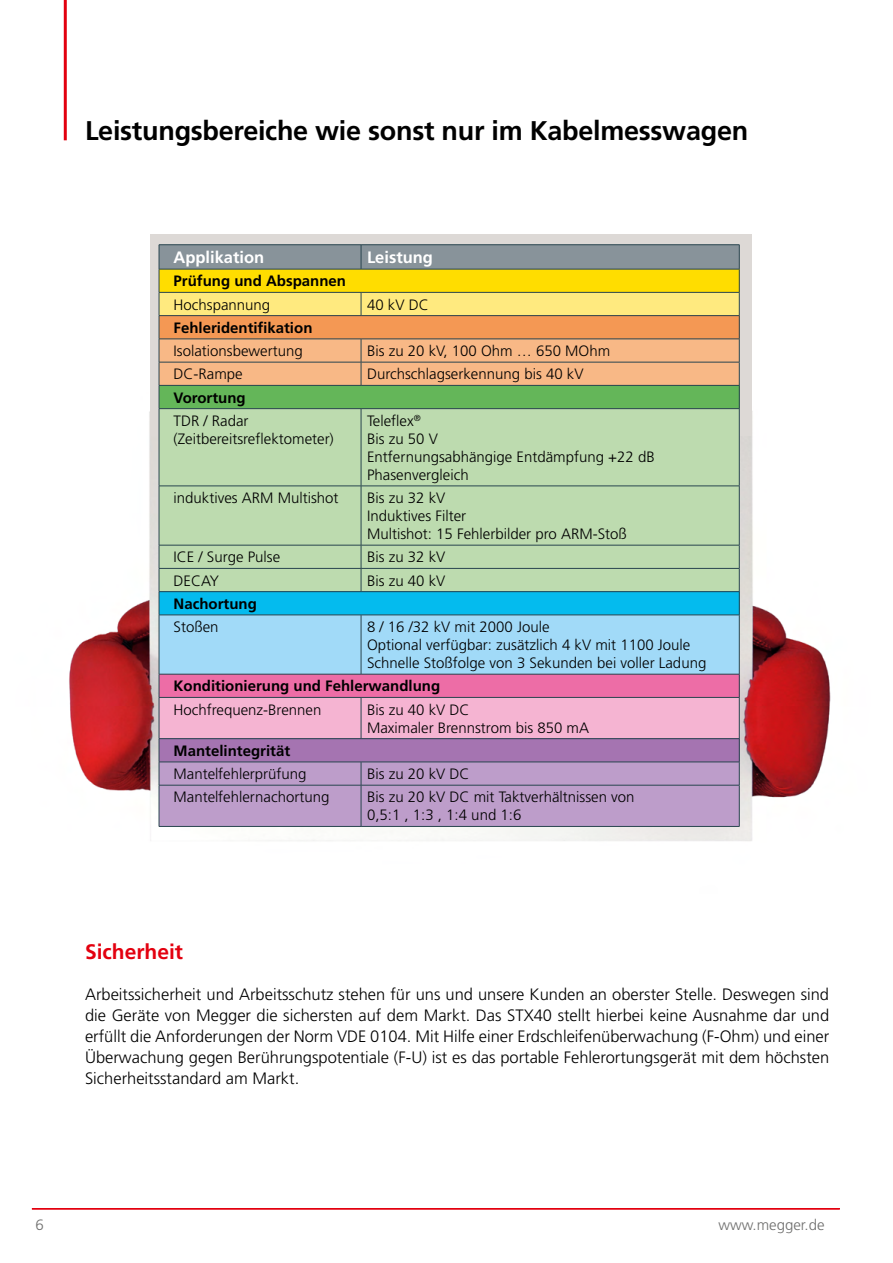
<style>
.page{position:relative;width:893px;height:1263px;background:#fff}
.page>*{position:absolute;margin:0;border:0;box-sizing:border-box;transform-origin:0 0}
.t1{font:700 27px "Frutiger LT Pro";letter-spacing:-.01em;color:#000}
.t2{font:700 21px "Frutiger LT Pro";color:#e3000f}
.t3{font:300 16.5px/21px "Frutiger LT Pro";color:#000;text-align:justify}
.t4{font:700 16.5px "Frutiger LT Pro";color:#fff}
.t5{font:300 15px/18px "Frutiger LT Pro";color:#000}
.t6{font:700 15px "Frutiger LT Pro";color:#000}
.t7{font:300 15px "Frutiger LT Pro";color:#6f6f6e}
</style>
<div class="page">
<hr style="left:32px;top:1208px;width:808px;height:1px;background:#e3000f">
<hr style="left:64px;top:0;width:3px;height:140px;background:#e3000f">
<img style="left:69px;top:411px;width:762px;height:430px">
<div style="left:150px;top:235px;width:602px;height:201px;background:#ddd9d6"></div>
<div style="left:160px;top:409px;width:579px;height:136px;background:#bddbaf"></div>
<hr style="left:159px;top:244px;width:202px;height:1px;background:#29454f">
<hr style="left:361px;top:244px;width:378px;height:1px;background:#29454f">
<svg style="left:159px;top:245px;width:581px;height:163px;background:#ccb566"></svg>
<hr style="left:159px;top:408px;width:202px;height:1px;background:#29454f">
<hr style="left:159px;top:409px;width:1px;height:77px;background:#29454f">
<hr style="left:361px;top:408px;width:378px;height:1px;background:#29454f">
<hr style="left:361px;top:409px;width:1px;height:77px;background:#29454f">
<hr style="left:739px;top:409px;width:1px;height:77px;background:#29454f">
<hr style="left:159px;top:486px;width:202px;height:1px;background:#29454f">
<hr style="left:159px;top:486px;width:1px;height:59px;background:#29454f">
<hr style="left:361px;top:486px;width:378px;height:1px;background:#29454f">
<hr style="left:361px;top:486px;width:1px;height:59px;background:#29454f">
<hr style="left:739px;top:486px;width:1px;height:59px;background:#29454f">
<svg style="left:159px;top:545px;width:581px;height:281px;background:#adafca"></svg>
<hr style="left:159px;top:785px;width:202px;height:1px;background:#29454f">
<hr style="left:159px;top:785px;width:1px;height:41px;background:#29454f">
<hr style="left:361px;top:785px;width:378px;height:1px;background:#29454f">
<hr style="left:361px;top:785px;width:1px;height:41px;background:#29454f">
<hr style="left:739px;top:785px;width:1px;height:41px;background:#29454f">
<hr style="left:159px;top:826px;width:202px;height:1px;background:#29454f">
<hr style="left:361px;top:826px;width:378px;height:1px;background:#29454f">
<h1 class="t1" style="left:85px;top:115px;width:665px">Leistungsbereiche wie sonst nur im Kabelmesswagen</h1>
<p class="t4" style="left:174px;top:248px;width:92px">Applikation</p>
<p class="t4" style="left:367px;top:248px;width:67px">Leistung</p>
<p class="t6" style="left:174px;top:272px;width:174px">Prüfung und Abspannen</p>
<p class="t5" style="left:174px;top:295px;width:98px">Hochspannung</p>
<p class="t5" style="left:367px;top:295px;width:63px">40 kV DC</p>
<p class="t6" style="left:174px;top:319px;width:140px">Fehleridentifikation</p>
<p class="t5" style="left:174px;top:342px;width:131px">Isolationsbewertung</p>
<p class="t5" style="left:367px;top:342px;width:245px">Bis zu 20 kV, 100 Ohm … 650 MOhm</p>
<p class="t5" style="left:174px;top:365px;width:71px">DC-Rampe</p>
<p class="t5" style="left:367px;top:365px;width:218px">Durchschlagserkennung bis 40 kV</p>
<p class="t6" style="left:174px;top:388px;width:74px">Vorortung</p>
<p class="t5" style="left:174px;top:412px;width:162px">TDR / Radar (Zeitbereitsreflektometer)</p>
<p class="t5" style="left:367px;top:412px;width:289px">Teleflex<sup>®<br></sup>Bis zu 50 V<br>Entfernungsabhängige Entdämpfung +22 dB<br>Phasenvergleich</p>
<p class="t5" style="left:174px;top:489px;width:167px">induktives ARM Multishot</p>
<p class="t5" style="left:367px;top:489px;width:261px">Bis zu 32 kV<br>Induktives Filter<br>Multishot: 15 Fehlerbilder pro ARM-Stoß</p>
<p class="t5" style="left:174px;top:548px;width:108px">ICE / Surge Pulse</p>
<p class="t5" style="left:367px;top:548px;width:80px">Bis zu 32 kV</p>
<p class="t5" style="left:174px;top:571px;width:47px">DECAY</p>
<p class="t5" style="left:367px;top:571px;width:80px">Bis zu 40 kV</p>
<p class="t6" style="left:174px;top:595px;width:85px">Nachortung</p>
<p class="t5" style="left:174px;top:618px;width:47px">Stoßen</p>
<p class="t5" style="left:367px;top:618px;width:341px">8 / 16 /32 kV mit 2000 Joule<br>Optional verfügbar: zusätzlich 4 kV mit 1100 Joule<br>Schnelle Stoßfolge von 3 Sekunden bei voller Ladung</p>
<p class="t6" style="left:174px;top:677px;width:268px">Konditionierung und Fehlerwandlung</p>
<p class="t5" style="left:174px;top:700px;width:149px">Hochfrequenz-Brennen</p>
<p class="t5" style="left:367px;top:700px;width:223px">Bis zu 40 kV DC<br>Maximaler Brennstrom bis 850 mA</p>
<p class="t6" style="left:174px;top:742px;width:118px">Mantelintegrität</p>
<p class="t5" style="left:174px;top:765px;width:135px">Mantelfehlerprüfung</p>
<p class="t5" style="left:367px;top:765px;width:104px">Bis zu 20 kV DC</p>
<p class="t5" style="left:174px;top:788px;width:157px">Mantelfehlernachortung</p>
<p class="t5" style="left:367px;top:788px;width:269px">Bis zu 20 kV DC mit Taktverhältnissen von<br>0,5:1 , 1:3 , 1:4 und 1:6</p>
<h2 class="t2" style="left:85px;top:939px;width:100px">Sicherheit</h2>
<p class="t3" style="left:85px;top:984px;width:746px">Arbeitssicherheit und Arbeitsschutz stehen für uns und unsere Kunden an oberster Stelle. Deswegen sind die Geräte von Megger die sichersten auf dem Markt. Das STX40 stellt hierbei keine Ausnahme dar und erfüllt die Anforderungen der Norm VDE 0104. Mit Hilfe einer Erdschleifenüberwachung (F-Ohm) und einer Überwachung gegen Berührungspotentiale (F-U) ist es das portable Fehlerortungsgerät mit dem höchsten Sicherheitsstandard am Markt.</p>
<p class="t7" style="left:36px;top:1216px;width:10px">6</p>
<p class="t7" style="left:718px;top:1216px;width:108px">www.megger.de</p>
</div>
